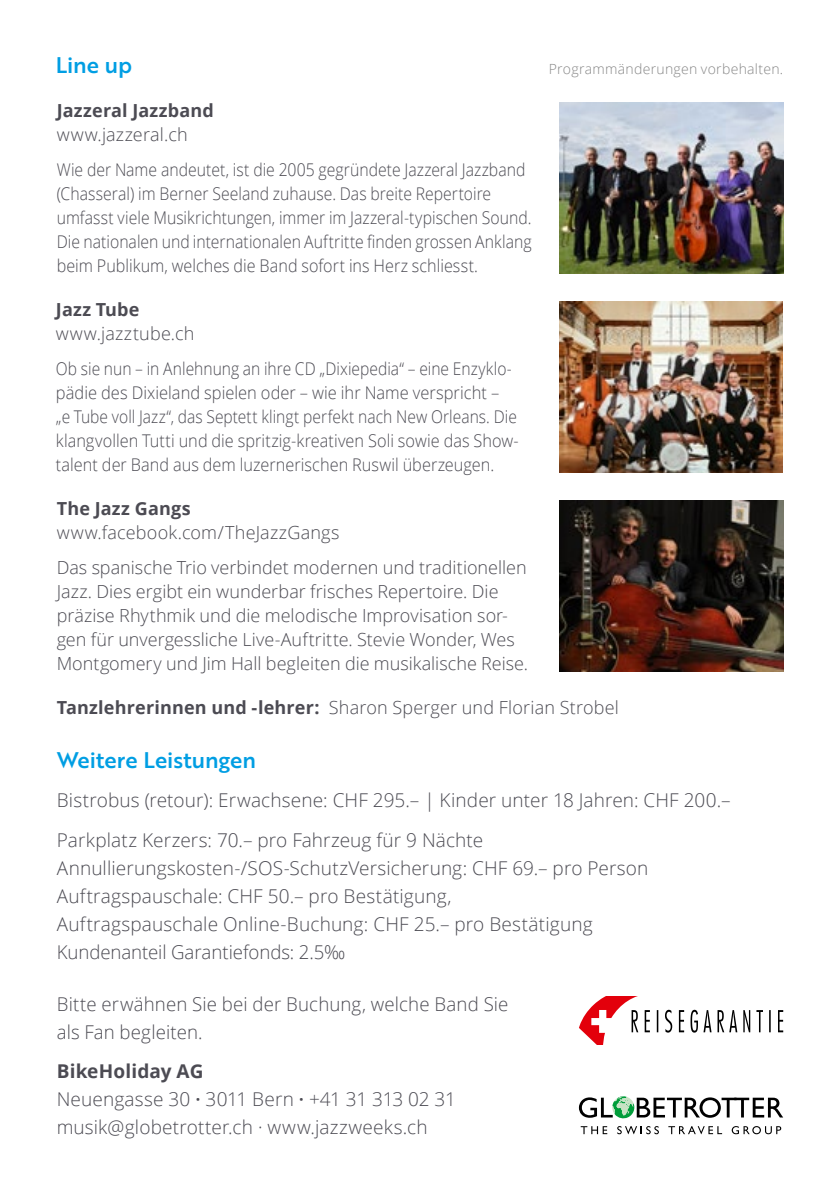
<style>
.page{position:relative;width:840px;height:1191px;background:#fff}
.page>*{position:absolute;margin:0;border:0;box-sizing:border-box;transform-origin:0 0}
.t1{font:500 22px "Brother 1816";color:#009ee3}
.t2{font:300 19px/28px "Open Sans";letter-spacing:.005em;color:#4c4b53}
.t3{font:300 18px/24px "Open Sans";color:#4c4b53}
.t4{font:700 18px "Open Sans";letter-spacing:.01em;color:#4c4b53}
.t5{font:300 17.6px/24px "Open Sans";color:#4c4b53;scale:.9 1}
.t6{font:300 17.6px/24px "Open Sans";color:#4c4b53;scale:.89 1}
.t7{font:300 14px "Open Sans";letter-spacing:.02em;color:#868686}
.s1{font-weight:700}
.s2{font-weight:600}
</style>
<div class="page">
<svg style="left:579px;top:996px;width:203px;height:48px"></svg>
<img style="left:559px;top:103px;width:223px;height:170px">
<img style="left:559px;top:302px;width:223px;height:170px">
<img style="left:559px;top:501px;width:223px;height:170px">
<svg style="left:580px;top:1126px;width:27px;height:8px"></svg>
<svg style="left:617px;top:1126px;width:41px;height:8px"></svg>
<svg style="left:668px;top:1126px;width:53px;height:8px"></svg>
<svg style="left:731px;top:1126px;width:49px;height:8px"></svg>
<svg style="left:578px;top:1096px;width:204px;height:23px"></svg>
<p class="t1" style="left:56px;top:57px;width:78px">Line up</p>
<p class="t7" style="left:548px;top:59px;width:236px">Programmänderungen vorbehalten.</p>
<p class="t4" style="left:57px;top:103px;width:159px">Jazzeral Jazzband</p>
<p class="t3" style="left:57px;top:122px;width:132px">www.jazzeral.ch</p>
<p class="t5" style="left:57px;top:159px;width:529px">Wie der Name andeutet, ist die 2005 gegründete Jazzeral Jazzband (Chasseral) im Berner Seeland zuhause. Das breite Repertoire umfasst viele Musikrichtungen, immer im Jazzeral-typischen Sound.<br>Die nationalen und internationalen Auftritte finden grossen An klang beim Publikum, welches die Band sofort ins Herz schliesst.</p>
<p class="t4" style="left:56px;top:302px;width:85px">Jazz Tube</p>
<p class="t3" style="left:56px;top:321px;width:140px">www.jazztube.ch</p>
<p class="t6" style="left:56px;top:358px;width:521px">Ob sie nun – in Anlehnung an ihre CD „Dixiepedia“ – eine Enzyklo&shy;pädie des Dixieland spielen oder – wie ihr Name verspricht –<br>„e Tube voll Jazz“, das Septett klingt perfekt nach New Orleans. Die klangvollen Tutti und die spritzig-kreativen Soli sowie das Show&shy;talent der Band aus dem luzernerischen Ruswil überzeugen.</p>
<p class="t4" style="left:57px;top:501px;width:135px">The Jazz Gangs</p>
<p class="t3" style="left:57px;top:514px;width:471px;line-height:35.4px">www.facebook.com/TheJazzGangs<br>Das spanische Trio verbindet modernen und traditionellen</p>
<p class="t3" style="left:57px;top:579px;width:472px">Jazz. Dies ergibt ein wunderbar frisches Repertoire. Die präzise Rhythmik und die melodische Improvisation sor&shy;gen für unvergessliche Live-Auftritte. Stevie Wonder, Wes Montgomery und Jim Hall begleiten die musikalische Reise.</p>
<p class="t3" style="left:57px;top:697px;width:563px"><span class="s1">Tanzlehrerinnen und -lehrer:</span> Sharon Sperger und Florian Strobel</p>
<p class="t1" style="left:57px;top:752px;width:201px">Weitere Leistungen</p>
<p class="t2" style="left:57px;top:782px;width:675px;line-height:39.4px">Bistrobus (retour): Erwachsene: CHF 295.– | Kinder unter 18 Jahren: CHF 200.–<br>Parkplatz Kerzers: 70.– pro Fahrzeug für 9 Nächte</p>
<p class="t2" style="left:57px;top:853px;width:593px">Annullierungskosten-/SOS-SchutzVersicherung: CHF 69.– pro Person Auftragspauschale: CHF 50.– pro Bestätigung,<br>Auftragspauschale Online-Buchung: CHF 25.– pro Bestätigung Kundenanteil Garantiefonds: 2.5‰</p>
<p class="t2" style="left:57px;top:989px;width:453px">Bitte erwähnen Sie bei der Buchung, welche Band Sie als Fan begleiten.</p>
<p class="t2" style="left:57px;top:1059px;width:400px"><span class="s1">BikeHoliday AG<br></span>Neuengasse 30 <span class="s2">·</span> 3011 Bern <span class="s2">·</span> +41 31 313 02 31 musik@globetrotter.ch · www.jazzweeks.ch</p>
</div>
